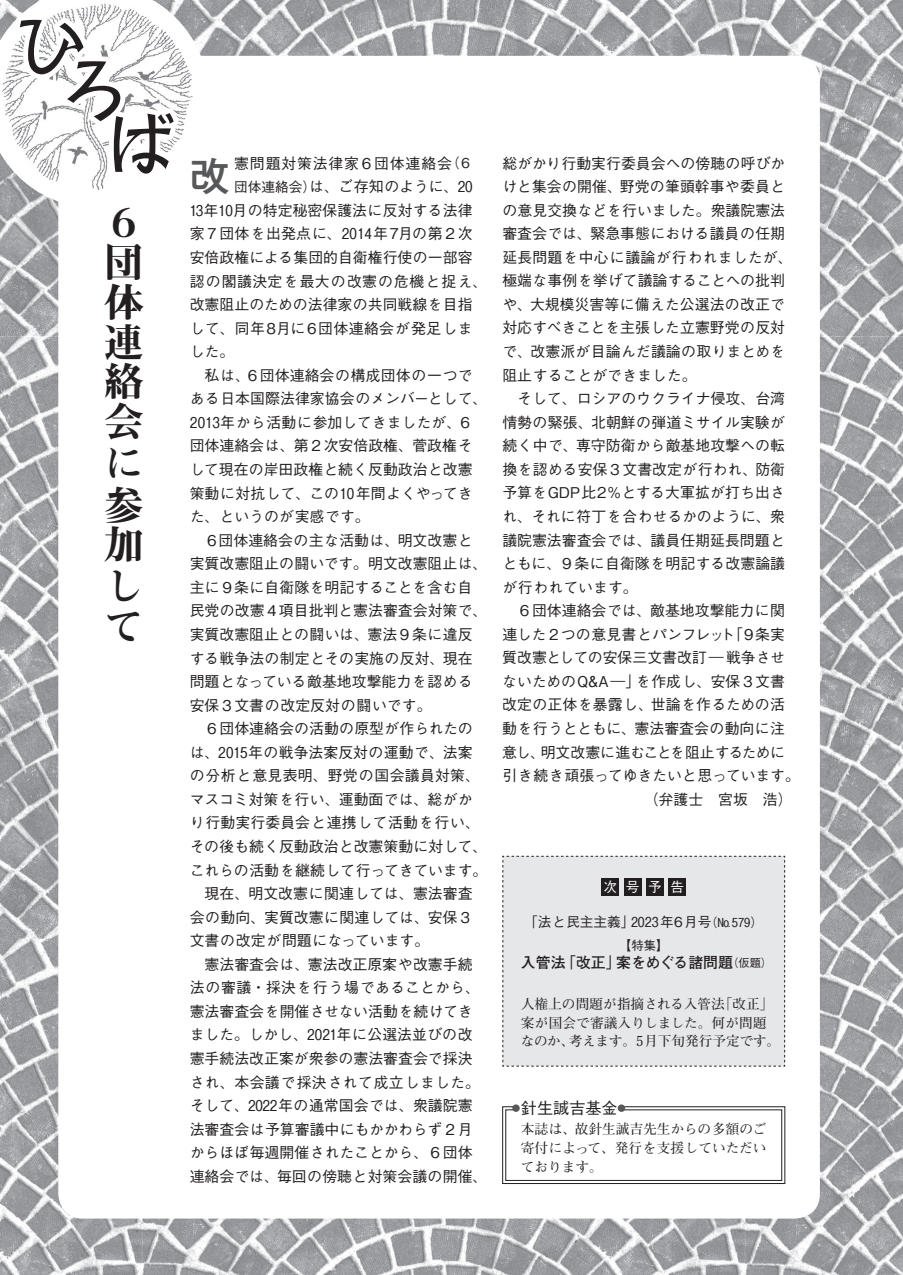
<style>
.page{position:relative;width:903px;height:1275px;background:#fff}
.page>*{position:absolute;margin:0;border:0;box-sizing:border-box;transform-origin:0 0}
.t1{font:39.73px/40.4px "Midashi Min Pro MA31";color:#231f20;text-align:justify}
.t2{font:500 39.73px "Gothic MB101 Pro";color:#57585a}
.t3{font:500 16.1px "Gothic BBB Pro";color:#231f20}
.t4{font:500 14.88px/23.6px "Gothic BBB Pro";color:#231f20}
.t5{font:500 14.88px "Gothic BBB Pro";letter-spacing:.025em;color:#231f20}
.t6{font:500 14.88px "Gothic BBB Pro";letter-spacing:.075em;color:#231f20}
.t7{font:700 14.88px "Futo Go B101 Pro";color:#231f20}
.t8{font:500 14.88px "Gothic BBB Pro";letter-spacing:.055em;color:#231f20}
.t9{font:700 13.65px/18.6px "Futo Min A101 Pro";color:#231f20;text-align:justify}
.t10{font:500 13.65px "Gothic BBB Pro";letter-spacing:.02em;color:#231f20}
.t11{font:500 13.65px "Gothic BBB Pro";color:#fff}
.t12{font:500 12.42px "Gothic BBB Pro";color:#231f20}
.t13{font:700 12.42px "Futo Min A101 Pro";color:#231f20}
.t14{font:500 11.2px "Gothic BBB Pro";color:#231f20}
.s1{font-size:13.65px}
.s2{font-family:"Gothic BBB Pro";font-weight:500}
</style>
<div class="page">
<img style="left:0;top:0;width:903px;height:1275px">
<div style="left:58px;top:56px;width:762px;height:1162px;background:#fff;border-radius:25px"></div>
<div style="left:502px;top:855px;width:284px;height:212px;background:#e6e7e9"></div>
<svg style="left:502px;top:1106px;width:283px;height:78px"></svg>
<div style="left:618px;top:1104px;width:7px;height:8px;background:#57585a;border-radius:50%"></div>
<div style="left:512px;top:1104px;width:8px;height:8px;background:#57585a;border-radius:50%"></div>
<div style="left:601px;top:878px;width:18px;height:17px;background:#231f20"></div>
<div style="left:624px;top:878px;width:17px;height:17px;background:#231f20"></div>
<div style="left:646px;top:878px;width:17px;height:17px;background:#231f20"></div>
<div style="left:668px;top:878px;width:18px;height:17px;background:#231f20"></div>
<svg style="left:0;top:0;width:208px;height:208px"></svg>
<h1 class="t1" style="left:104px;top:198px;width:32px">６</h1>
<h1 class="t1" style="left:104px;top:239px;width:41px">団体連絡会に参加して</h1>
<p class="t8" style="left:234px;top:151px;width:219px">憲問題対策法律家６団体連絡会</p>
<p class="t10" style="left:446px;top:152px;width:28px">)６</p>
<h1 class="t2" style="left:190px;top:142px;width:41px">改</h1>
<p class="t4" style="left:234px;top:173px;width:232px"><span class="s1">団体連絡会</span>は<span class="s1">）</span>、ご存知のように、２０</p>
<p class="t4" style="left:190px;top:197px;width:284px">１３年１０月の特定秘密保護法に反対する法律</p>
<p class="t4" style="left:398px;top:220px;width:76px">月の第２次</p>
<p class="t4" style="left:190px;top:220px;width:213px">家７団体を出発点に、２０１４年７</p>
<p class="t4" style="left:190px;top:244px;width:284px">安倍政権による集団的自衛権行使の一部容</p>
<p class="t6" style="left:190px;top:269px;width:299px">認の閣議決定を最大の改憲の危機と捉え、</p>
<p class="t4" style="left:190px;top:291px;width:284px">改憲阻止のための法律家の共同戦線を目指</p>
<p class="t5" style="left:276px;top:316px;width:198px">月に６団体連絡会が発足しま</p>
<p class="t4" style="left:190px;top:314px;width:91px">して、同年８した。</p>
<p class="t4" style="left:245px;top:362px;width:229px">６団体連絡会の構成団体の一つで</p>
<p class="t4" style="left:190px;top:362px;width:62px">　私は、</p>
<p class="t4" style="left:190px;top:385px;width:299px">ある日本国際法律家協会のメンバーとして、</p>
<p class="t4" style="left:458px;top:409px;width:16px">６</p>
<p class="t4" style="left:190px;top:409px;width:284px">２０１３年から活動に参加してきましたが、団体連絡会は、第２次安倍政権、菅政権そして現在の岸田政権と続く反動政治と改憲策動に対抗して、この１０年間よくやってきた、というのが実感です。</p>
<p class="t4" style="left:190px;top:526px;width:299px;text-indent:15px">６団体連絡会の主な活動は、明文改憲と実質改憲阻止の闘いです。明文改憲阻止は、主に９条に自衛隊を明記することを含む自民党の改憲４項目批判と憲法審査会対策で、実質改憲阻止との闘いは、憲法９条に違反する戦争法の制定とその実施の反対、現在問題となっている敵基地攻撃能力を認める安保３文書の改定反対の闘いです。</p>
<p class="t4" style="left:190px;top:715px;width:299px;text-indent:15px">６団体連絡会の活動の原型が作られたのは、２０１５年の戦争法案反対の運動で、法案の分析と意見表明、野党の国会議員対策、マスコミ対策を行い、運動面では、総がかり行動実行委員会と連携して活動を行い、その後も続く反動政治と改憲策動に対して、これらの活動を継続して行ってきています。　現在、明文改憲に関連しては、憲法審査会の動向、実質改憲に関連しては、安保３文書の改定が問題になっています。<br>　憲法審査会は、憲法改正原案や改憲手続法の審議・採決を行う場であることから、憲法審査会を開催させない活動を続けてきました。しかし、２０２１年に公選法並びの改憲手続法改正案が衆参の憲法審査会で採決され、本会議で採決されて成立しました。そして、２０２ ２年の通常国会では、衆議院憲法審査会は予算審議中にもかかわらず２月からほぼ毎週開催されたことから、６団体連絡会では、毎回の傍聴と対策会議の開催、</p>
<p class="t4" style="left:502px;top:149px;width:292px">総がかり行動実行委員会への傍聴の呼びかけと集会の開催、野党の筆頭幹事や委員との意見交換などを行いました。衆議院憲法審査会では、緊急事態における議員の任期延長問題を中心に議論が行われましたが、極端な事例を挙げて議論することへの批判や、大規模災害等に備えた公選法の改正で対応すべきことを主張した立憲野党の反対で、改憲派が目論んだ議論の取りまとめを阻止することができました。<br>　そして、ロシアのウクライナ侵攻、台湾情勢の緊張、北朝鮮の弾道ミサイル実験が続く中で、専守防衛から敵基地攻撃への転換を認める安保３文書改定が行われ、防衛予算をGDP比2％とする大軍拡が打ち出され、それに符丁を合わせるかのように、衆議院憲法審査会では、議員任期延長問題とともに、９条に自衛隊を明記する改憲論議が行われています。</p>
<p class="t4" style="left:517px;top:597px;width:269px;text-align:right">６団体連絡会では、敵基地攻撃能力に関「9条実</p>
<p class="t4" style="left:502px;top:620px;width:234px">連した２つの意見書とパンフレット</p>
<p class="t4" style="left:502px;top:644px;width:284px">質改憲としての安保三文書改訂― 戦争させ</p>
<p class="t4" style="left:636px;top:668px;width:151px">を作成し、安保３文書</p>
<p class="t4" style="left:502px;top:668px;width:140px">ないためのQ&amp;A―」</p>
<p class="t5" style="left:502px;top:693px;width:284px">改定の正体を暴露し、世論を作るための活</p>
<p class="t4" style="left:502px;top:715px;width:284px">動を行うとともに、憲法審査会の動向に注</p>
<p class="t4" style="left:541px;top:738px;width:246px">明文改憲に進むことを阻止するために</p>
<p class="t4" style="left:502px;top:738px;width:44px">意し、</p>
<p class="t4" style="left:502px;top:762px;width:299px">引き続き頑張ってゆきたいと思っています。</p>
<p class="t4" style="left:644px;top:786px;width:150px">（弁護士　宮坂　浩(</p>
<p class="t11" style="left:603px;top:876px;width:15px">次</p>
<p class="t11" style="left:626px;top:876px;width:15px">号</p>
<p class="t11" style="left:648px;top:876px;width:15px">予</p>
<p class="t11" style="left:670px;top:876px;width:15px">告</p>
<p class="t10" style="left:524px;top:911px;width:112px">「法と民主主義」</p>
<p class="t10" style="left:631px;top:911px;width:82px">2023年6月号</p>
<p class="t12" style="left:705px;top:912px;width:59px">)No579(</p>
<p class="t13" style="left:619px;top:935px;width:51px">【<span class="s2">特集</span>【</p>
<p class="t7" style="left:561px;top:950px;width:61px">「改正」</p>
<p class="t7" style="left:616px;top:950px;width:118px">案をめぐる諸問題</p>
<p class="t7" style="left:521px;top:950px;width:46px">入管法</p>
<p class="t14" style="left:727px;top:953px;width:46px">（仮題(</p>
<p class="t9" style="left:719px;top:993px;width:56px">「改正「</p>
<p class="t9" style="left:521px;top:993px;width:205px">人権上の問題が指摘される入管法</p>
<p class="t9" style="left:521px;top:1012px;width:247px">案が国会で審議入りしました。何が問題</p>
<p class="t9" style="left:569px;top:1030px;width:213px">考えます。5月下旬発行予定です。</p>
<p class="t9" style="left:521px;top:1030px;width:55px">なのか、</p>
<p class="t3" style="left:521px;top:1095px;width:98px">針生誠吉基金</p>
<p class="t9" style="left:521px;top:1118px;width:247px">本誌は、故針生誠吉先生からの多額のご寄付によって、発行を支援していただいております。</p>
</div>
